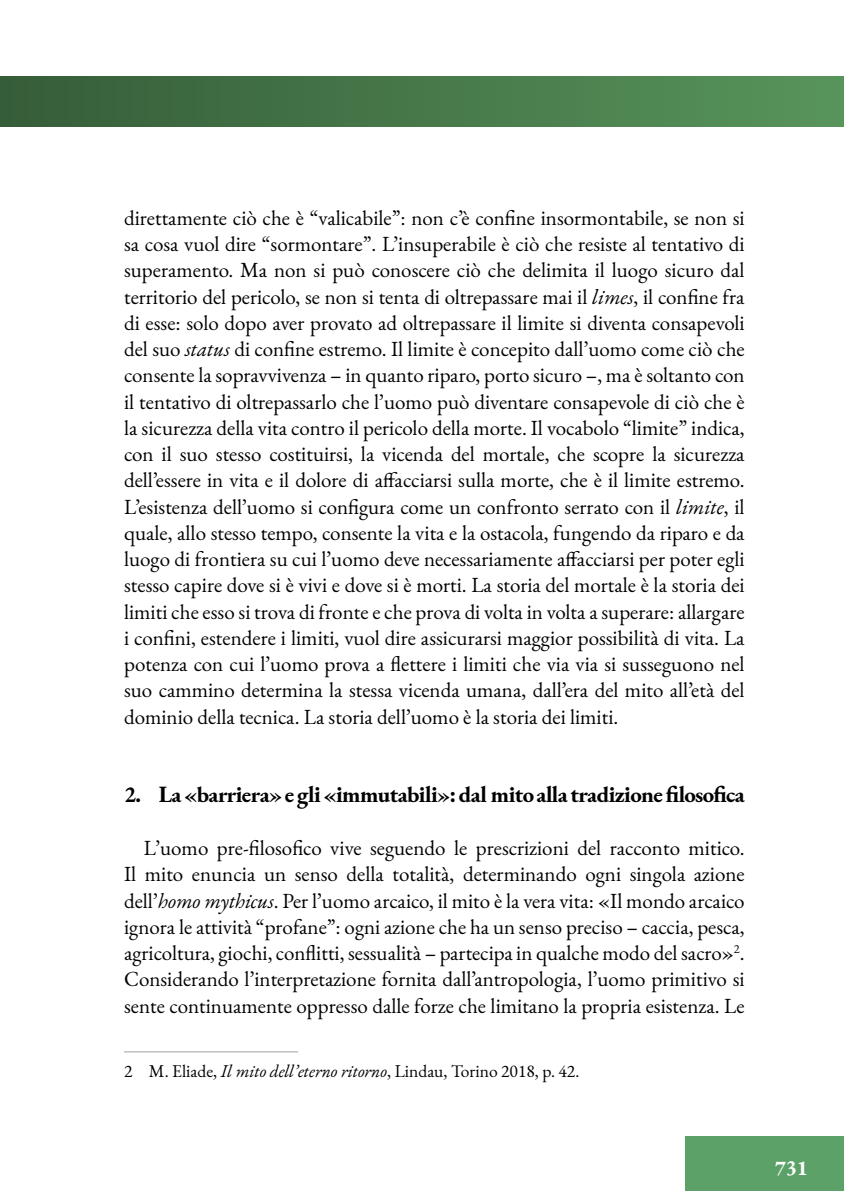
<style>
.page{position:relative;width:844px;height:1191px;background:#fff}
.page>*{position:absolute;margin:0;border:0;box-sizing:border-box;transform-origin:0 0}
.t1{font:700 22.75px "EB Garamond";letter-spacing:-.025em;color:#000}
.t2{font:21px/26.2px "EB Garamond";color:#000;text-align:justify}
.t3{font:700 21px "EB Garamond";color:#fff}
.t4{font:17.5px "EB Garamond";color:#000}
.s1{font-style:italic}
</style>
<div class="page">
<div style="left:0;top:77px;width:843px;height:49px;background:linear-gradient(to right,#365d38,#57945b)"></div>
<div style="left:684px;top:1136px;width:159px;height:55px;background:#5ca268"></div>
<hr style="left:124px;top:1051px;width:174px;height:1px;background:#9d9d9c">
<p class="t2" style="left:124px;top:205px;width:622px">direttamente ciò che è “valicabile”: non c’è confine insormontabile, se non si sa cosa vuol dire “sormontare”. L’insuperabile è ciò che resiste al tentativo di superamento. Ma non si può conoscere ciò che delimita il luogo sicuro dal territorio del pericolo, se non si tenta di oltrepassare mai il <span class="s1">limes</span>, il confine fra di esse: solo dopo aver provato ad oltrepassare il limite si diventa consapevoli del suo <span class="s1">status</span> di confine estremo. Il limite è concepito dall’uomo come ciò che consente la sopravvivenza – in quanto riparo, porto sicuro –, ma è soltanto con il tentativo di oltrepassarlo che l’uomo può diventare consapevole di ciò che è la sicurezza della vita contro il pericolo della morte. Il vocabolo “limite” indica, con il suo stesso costituirsi, la vicenda del mortale, che scopre la sicurezza dell’essere in vita e il dolore di affacciarsi sulla morte, che è il limite estremo.<br>L’esistenza dell’uomo si configura come un confronto serrato con il <span class="s1">limite</span>, il quale, allo stesso tempo, consente la vita e la ostacola, fungendo da riparo e da luogo di frontiera su cui l’uomo deve necessariamente affacciarsi per poter egli stesso capire dove si è vivi e dove si è morti. La storia del mortale è la storia dei limiti che esso si trova di fronte e che prova di volta in volta a superare: allargare i confini, estendere i limiti, vuol dire assicurarsi maggior possibilità di vita. La potenza con cui l’uomo prova a flettere i limiti che via via si susseguono nel suo cammino determina la stessa vicenda umana, dall’era del mito all’età del dominio della tecnica. La storia dell’uomo è la storia dei limiti.</p>
<p class="t1" style="left:124px;top:780px;width:622px">2. La «barriera» e gli «immutabili»: dal mito alla tradizione filosofica</p>
<p class="t2" style="left:124px;top:835px;width:622px;text-indent:20px">L’uomo pre-filosofico vive seguendo le prescrizioni del racconto mitico.<br>Il mito enuncia un senso della totalità, determinando ogni singola azione dell’<span class="s1">homo mythicus</span>. Per l’uomo arcaico, il mito è la vera vita: «Il mondo arcaico ignora le attività “profane”: ogni azione che ha un senso preciso – caccia, pesca, agricoltura, giochi, conflitti, sessualità – partecipa in qualche modo del sacro»<sup>2</sup>.<br>Considerando l’interpretazione fornita dall’antropologia, l’uomo primitivo si sente continuamente oppresso dalle forze che limitano la propria esistenza. Le</p>
<p class="t4" style="left:124px;top:1059px;width:456px">2 M. Eliade, <span class="s1">Il mito dell’eterno ritorno</span>, Lindau, Torino 2018, p. 42.</p>
<p class="t3" style="left:774px;top:1154px;width:35px">731</p>
</div>
